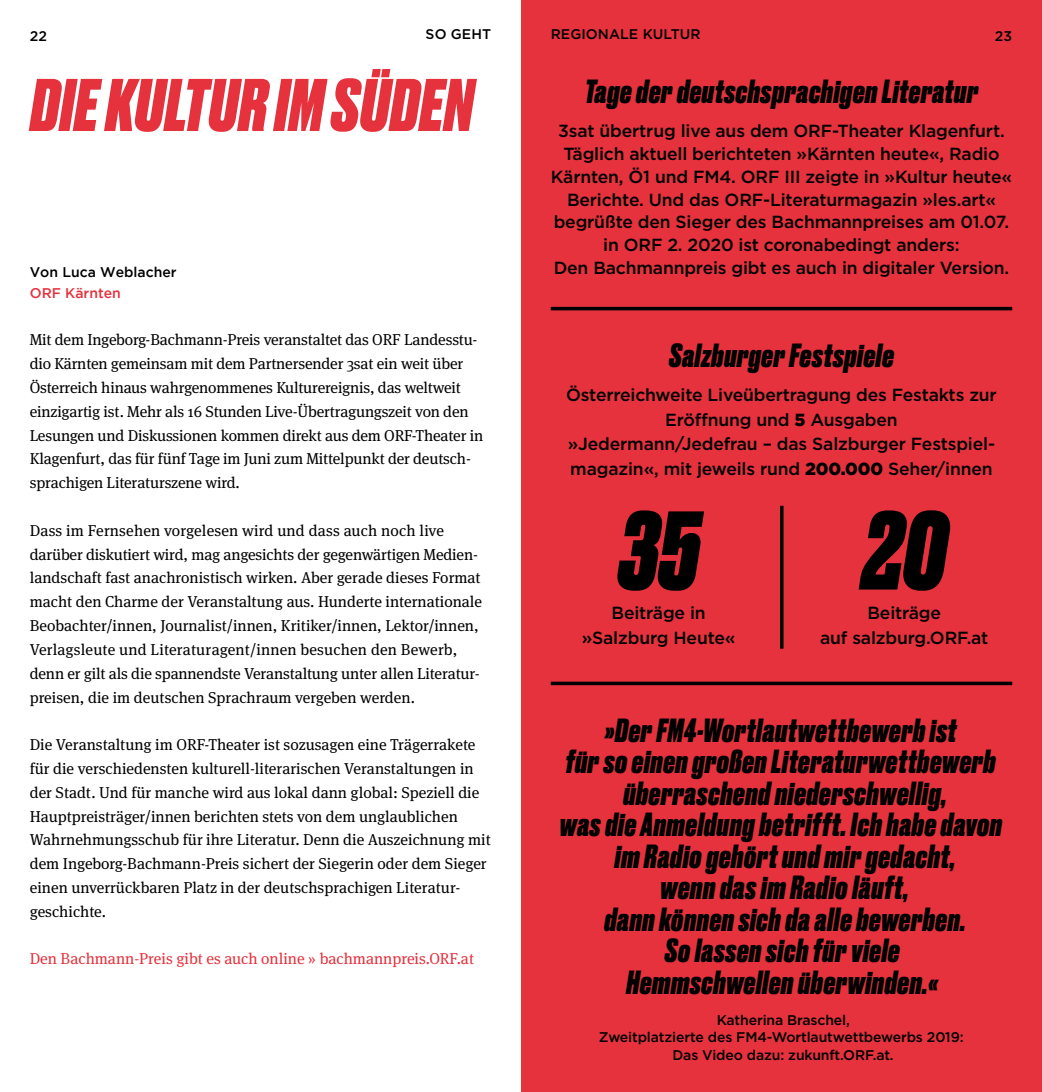
<style>
.page{position:relative;width:1042px;height:1092px;background:#fff}
.page>*{position:absolute;margin:0;border:0;box-sizing:border-box;transform-origin:0 0}
.t1{font:italic 800 105px "Druk";color:#000}
.t2{font:italic 800 70px "Druk";letter-spacing:.01em;color:#e5323d}
.t3{font:italic 800 31.5px/31.5px "Druk";letter-spacing:.02em;color:#000;text-align:center}
.t4{font:500 17.5px/22.8px "Gotham";letter-spacing:-.01em;color:#000;text-align:center}
.t5{font:15.75px/23.8px "Meta Serif Pro";letter-spacing:-.005em;color:#000}
.t6{font:15.75px "Meta Serif Pro";color:#e5323d}
.t7{font:500 14px/17.5px "Gotham";letter-spacing:-.01em;color:#000;text-align:center}
.t8{font:500 14px "Gotham";color:#000}
.t9{font:500 14px "Gotham";color:#e5323d}
.s1{font-weight:900}
</style>
<div class="page">
<div style="left:521px;top:0;width:521px;height:1091px;background:#e5323d"></div>
<svg style="left:551px;top:681px;width:461px;height:4px;background:#26080a"></svg>
<hr style="left:551px;top:307px;width:461px;height:3px;background:#000">
<hr style="left:780px;top:505px;width:3px;height:143px;background:#000">
<p class="t7" style="left:426px;top:25px;width:67px">SO GEHT</p>
<p class="t7" style="left:551px;top:25px;width:151px">REGIONALE KULTUR</p>
<p class="t7" style="left:30px;top:27px;width:19px">22</p>
<p class="t7" style="left:995px;top:27px;width:19px">23</p>
<h2 class="t2" style="left:30px;top:56px;width:444px">DIE KULTUR IM SÜDEN</h2>
<p class="t8" style="left:30px;top:264px;width:148px">Von Luca Weblacher</p>
<p class="t9" style="left:30px;top:285px;width:93px">ORF Kärnten</p>
<p class="t5" style="left:30px;top:327px;width:455px">Mit dem Ingeborg-Bachmann-Preis veranstaltet das ORF Landesstu&shy;dio Kärnten gemeinsam mit dem Partnersender 3sat ein weit über Österreich hinaus wahrgenommenes Kulturereignis, das weltweit einzigartig ist. Mehr als 16 Stunden Live-Übertragungszeit von den Lesungen und Diskussionen kommen direkt aus dem ORF-Theater in Klagenfurt, das für fünf Tage im Juni zum Mittelpunkt der deutsch&shy;sprachigen Literaturszene wird.</p>
<p class="t5" style="left:30px;top:517px;width:454px">Dass im Fernsehen vorgelesen wird und dass auch noch live darüber diskutiert wird, mag angesichts der gegenwärtigen Medien&shy;landschaft fast anachronistisch wirken. Aber gerade dieses Format macht den Charme der Veranstaltung aus. Hunderte internationale Beobachter/innen, Journalist/innen, Kritiker/innen, Lektor/innen, Verlagsleute und Literaturagent/innen besuchen den Bewerb, denn er gilt als die spannendste Veranstaltung unter allen Literatur&shy;preisen, die im deutschen Sprachraum vergeben werden.</p>
<p class="t5" style="left:30px;top:732px;width:462px">Die Veranstaltung im ORF-Theater ist sozusagen eine Trägerrakete für die verschiedensten kulturell-literarischen Veranstaltungen in der Stadt. Und für manche wird aus lokal dann global: Speziell die Hauptpreisträger/innen berichten stets von dem unglaublichen Wahrnehmungsschub für ihre Literatur. Denn die Auszeichnung mit dem Ingeborg-Bachmann-Preis sichert der Siegerin oder dem Sieger einen unverrückbaren Platz in der deutschsprachigen Literatur&shy;geschichte.</p>
<p class="t6" style="left:30px;top:947px;width:446px">Den Bachmann-Preis gibt es auch online » bachmannpreis.ORF.at</p>
<h3 class="t3" style="left:585px;top:74px;width:395px">Tage der deutschsprachigen Literatur</h3>
<p class="t4" style="left:551px;top:119px;width:462px">3sat übertrug live aus dem ORF-Theater Klagenfurt.<br>Täglich aktuell berichteten »Kärnten heute«, Radio Kärnten, Ö1 und FM4. ORF III zeigte in »Kultur heute« Berichte. Und das ORF-Literaturmagazin »les.art« begrüßte den Sieger des Bachmannpreises am 01.07. in ORF 2. 2020 ist coronabedingt anders:<br>Den Bachmannpreis gibt es auch in digitaler Version.</p>
<h3 class="t3" style="left:669px;top:338px;width:226px">Salzburger Festspiele</h3>
<p class="t4" style="left:566px;top:382px;width:432px;line-height:24.5px">Österreichweite Liveübertragung des Festakts zur Eröffnung und <span class="s1">5</span> Ausgaben<br>»Jedermann/Jedefrau – das Salzburger Festspiel&shy;magazin«, mit jeweils rund <span class="s1">200.000</span> Seher/innen</p>
<h1 class="t1" style="left:862px;top:477px;width:86px">20</h1>
<p class="t4" style="left:820px;top:600px;width:170px;line-height:24.5px">Beiträge<br>auf salzburg.ORF.at</p>
<h1 class="t1" style="left:618px;top:477px;width:82px">35</h1>
<p class="t4" style="left:582px;top:600px;width:155px;line-height:24.5px">Beiträge in »Salzburg Heute«</p>
<p class="t3" style="left:559px;top:712px;width:444px">»Der FM4-Wortlautwettbewerb ist<br>für so einen großen Literaturwettbewerb überraschend niederschwellig,<br>was die Anmeldung betrifft. Ich habe davon im Radio gehört und mir gedacht,<br>wenn das im Radio läuft,<br>dann können sich da alle bewerben.<br>So lassen sich für viele<br>Hemmschwellen überwinden.«</p>
<p class="t7" style="left:599px;top:1010px;width:366px">Katherina Braschel,<br>Zweitplatzierte des FM4-Wortlautwettbewerbs 2019:<br>Das Video dazu: zukunft.ORF.at.</p>
</div>
